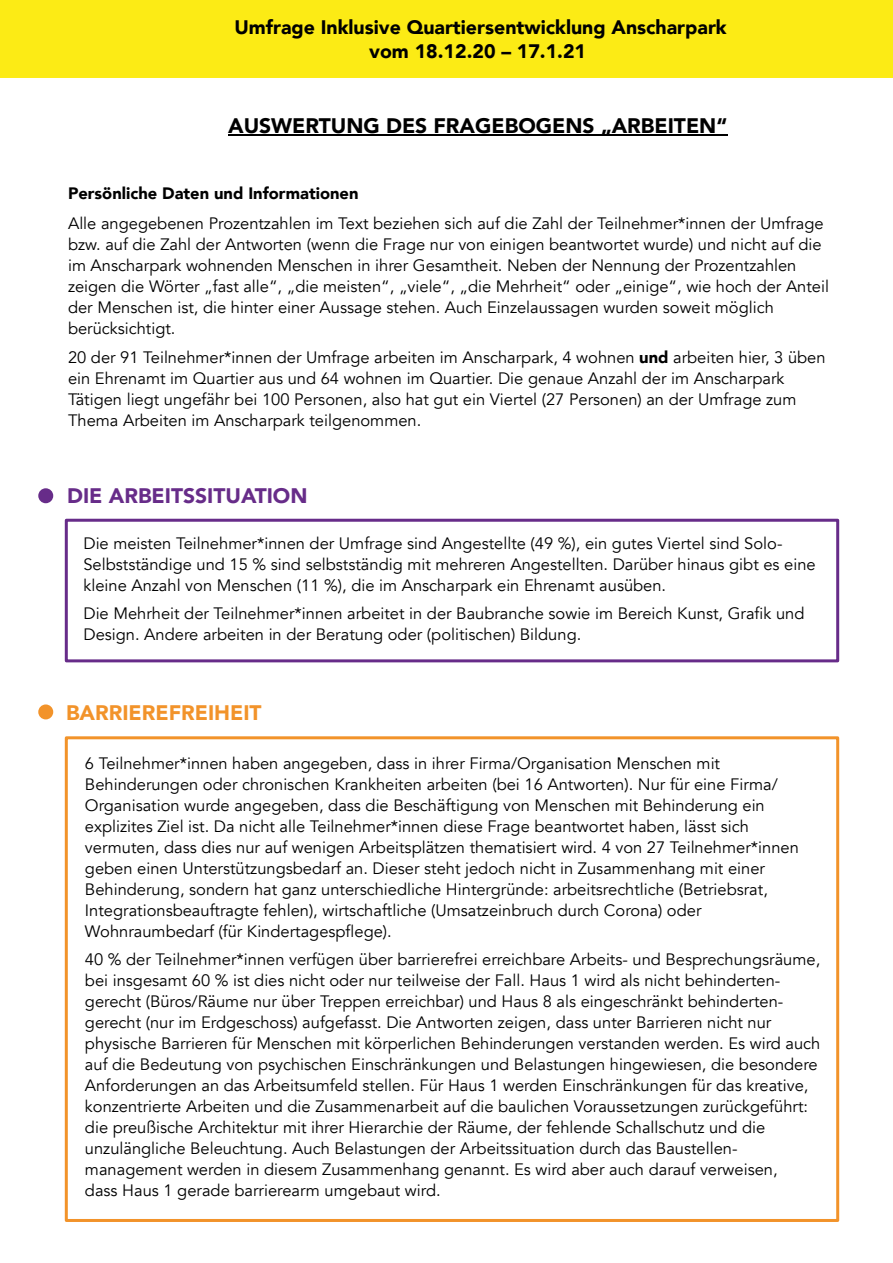
<style>
.page{position:relative;width:893px;height:1263px;background:#fff}
.page>*{position:absolute;margin:0;border:0;box-sizing:border-box;transform-origin:0 0}
.t1{font:900 21px "Avenir";color:#000}
.t2{font:900 21px "Avenir";color:#672c89}
.t3{font:900 21px "Avenir";color:#f2932a}
.t4{font:900 19.5px/24px "Avenir";color:#000;text-align:center}
.t5{font:16.5px/21px "Avenir";color:#000}
.t6{font:900 16.5px "Avenir";color:#000}
.s1{font-weight:900}
</style>
<div class="page">
<div style="left:0;top:0;width:893px;height:78px;background:#fceb15"></div>
<hr style="left:228px;top:134px;width:499px;height:1px;background:#000">
<div style="left:65px;top:519px;width:774px;height:143px;border:3px solid #672c89"></div>
<div style="left:38px;top:488px;width:15px;height:15px;background:#672c89;border:3px solid #672c89;border-radius:50%"></div>
<div style="left:65px;top:736px;width:774px;height:486px;border:3px solid #f2932a"></div>
<div style="left:38px;top:704px;width:15px;height:15px;background:#f2932a;border:3px solid #f2932a;border-radius:50%"></div>
<p class="t4" style="left:234px;top:16px;width:494px">Umfrage Inklusive Quartiersentwicklung Anscharpark vom 18.12.20 – 17.1.21</p>
<p class="t1" style="left:228px;top:112px;width:501px">AUSWERTUNG DES FRAGEBOGENS „ARBEITEN“</p>
<p class="t6" style="left:68px;top:182px;width:292px">Persönliche Daten und Informationen</p>
<p class="t5" style="left:68px;top:213px;width:762px">Alle angegebenen Prozentzahlen im Text beziehen sich auf die Zahl der Teilnehmer*innen der Umfrage bzw. auf die Zahl der Antworten (wenn die Frage nur von einigen beantwortet wurde) und nicht auf die im Anscharpark wohnenden Menschen in ihrer Gesamtheit. Neben der Nennung der Prozentzahlen zeigen die Wörter „fast alle“, „die meisten“, „viele“, „die Mehrheit“ oder „einige“, wie hoch der Anteil der Menschen ist, die hinter einer Aussage stehen. Auch Einzelaussagen wurden soweit möglich berücksichtigt.</p>
<p class="t5" style="left:68px;top:346px;width:759px">20 der 91 Teilnehmer*innen der Umfrage arbeiten im Anscharpark, 4 wohnen <span class="s1">und</span> arbeiten hier, 3 üben ein Ehrenamt im Quartier aus und 64 wohnen im Quartier. Die genaue Anzahl der im Anscharpark Tätigen liegt ungefähr bei 100 Personen, also hat gut ein Viertel (27 Personen) an der Umfrage zum Thema Arbeiten im Anscharpark teilgenommen.</p>
<p class="t2" style="left:67px;top:482px;width:242px">DIE ARBEITSSITUATION</p>
<p class="t5" style="left:83px;top:533px;width:734px">Die meisten Teilnehmer*innen der Umfrage sind Angestellte (49 %), ein gutes Viertel sind Solo-<br>Selbstständige und 15 % sind selbstständig mit mehreren Angestellten. Darüber hinaus gibt es eine kleine Anzahl von Menschen (11 %), die im Anscharpark ein Ehrenamt ausüben.</p>
<p class="t5" style="left:83px;top:603px;width:722px">Die Mehrheit der Teilnehmer*innen arbeitet in der Baubranche sowie im Bereich Kunst, Grafik und<br>Design. Andere arbeiten in der Beratung oder (politischen) Bildung.</p>
<p class="t3" style="left:66px;top:699px;width:197px">BARRIEREFREIHEIT</p>
<p class="t5" style="left:85px;top:752px;width:715px">6 Teilnehmer*innen haben angegeben, dass in ihrer Firma/Organisation Menschen mit Behinderungen oder chronischen Krankheiten arbeiten (bei 16 Antworten). Nur für eine Firma/ Organisation wurde angegeben, dass die Beschäftigung von Menschen mit Behinderung ein explizites Ziel ist. Da nicht alle Teilnehmer*innen diese Frage beantwortet haben, lässt sich vermuten, dass dies nur auf wenigen Arbeitsplätzen thematisiert wird. 4 von 27 Teilnehmer*innen geben einen Unterstützungsbedarf an. Dieser steht jedoch nicht in Zusammenhang mit einer Behinderung, sondern hat ganz unterschiedliche Hintergründe: arbeitsrechtliche (Betriebsrat, Integrationsbeauftragte fehlen), wirtschaftliche (Umsatzeinbruch durch Corona) oder Wohnraumbedarf (für Kindertagespflege).</p>
<p class="t5" style="left:85px;top:949px;width:737px">40 % der Teilnehmer*innen verfügen über barrierefrei erreichbare Arbeits- und Besprechungsräume, bei insgesamt 60 % ist dies nicht oder nur teilweise der Fall. Haus 1 wird als nicht behinderten&shy;gerecht (Büros/Räume nur über Treppen erreichbar) und Haus 8 als eingeschränkt behinderten&shy;gerecht (nur im Erdgeschoss) aufgefasst. Die Antworten zeigen, dass unter Barrieren nicht nur physische Barrieren für Menschen mit körperlichen Behinderungen verstanden werden. Es wird auch auf die Bedeutung von psychischen Einschränkungen und Belastungen hingewiesen, die besondere Anforderungen an das Arbeitsumfeld stellen. Für Haus 1 werden Einschränkungen für das kreative, konzentrierte Arbeiten und die Zusammenarbeit auf die baulichen Voraussetzungen zurückgeführt: die preußische Architektur mit ihrer Hierarchie der Räume, der fehlende Schallschutz und die unzulängliche Beleuchtung. Auch Belastungen der Arbeitssituation durch das Baustellen&shy;management werden in diesem Zusammenhang genannt. Es wird aber auch darauf verweisen,<br>dass Haus 1 gerade barrierearm umgebaut wird.</p>
</div>
